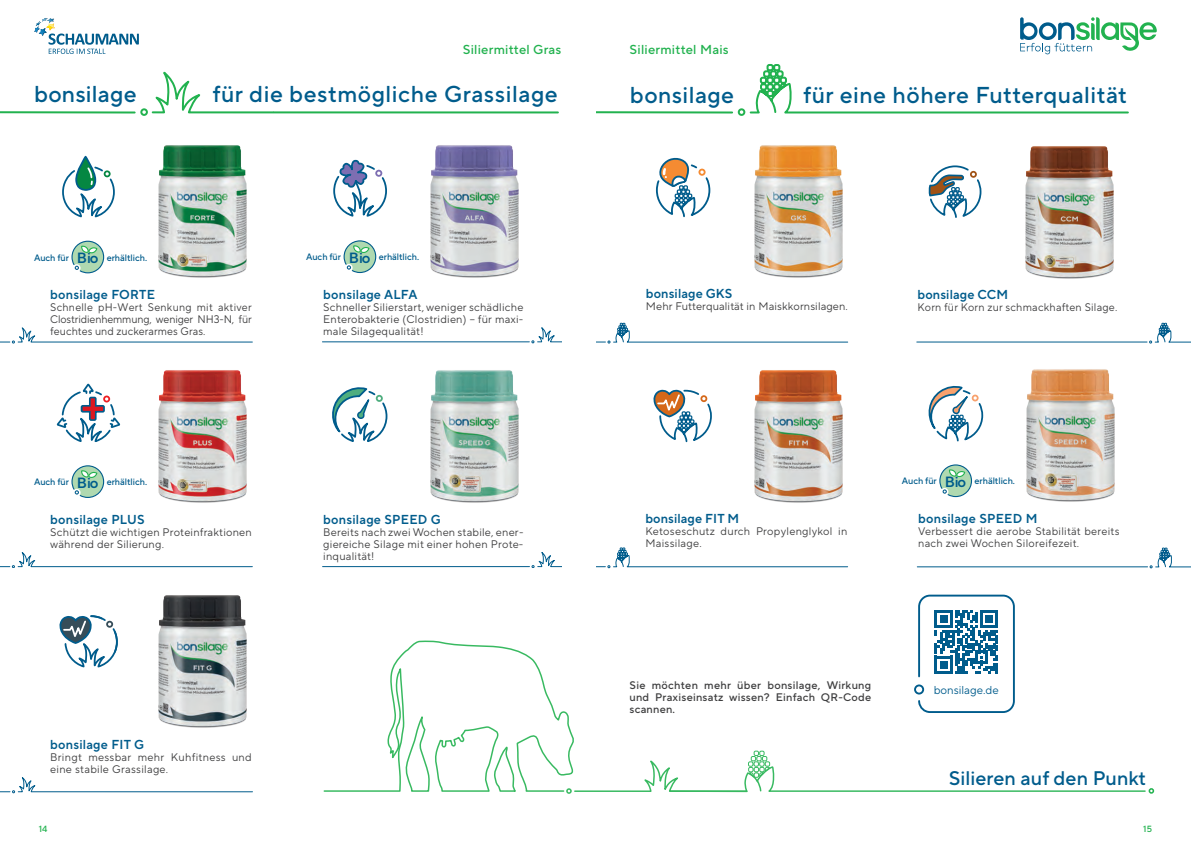
<style>
.page{position:relative;width:1191px;height:842px;background:#fff}
.page>*{position:absolute;margin:0;border:0;box-sizing:border-box;transform-origin:0 0}
.t1{font:500 23px "TT Norms Pro";letter-spacing:.025em;color:#005c8c}
.t2{font:500 19.7px "TT Norms Pro";letter-spacing:.005em;color:#005c8c}
.t3{font:14.9px "TT Norms Pro Dm Bd";letter-spacing:-.04em;color:#005c8c}
.t4{font:13px "TT Norms Pro Dm Bd";letter-spacing:.02em;color:#005c8c}
.t5{font:500 13px "TT Norms Pro";letter-spacing:.02em;color:#22b24f}
.t6{font:11.5px "TT Norms Pro";color:#005c8c}
.t7{font:11px/12px "TT Norms Pro";letter-spacing:.02em;color:#3e3e3f}
.t8{font:500 11px/12px "TT Norms Pro";letter-spacing:.02em;color:#3e3e3f;text-align:justify}
.t9{font:500 9.3px "TT Norms Pro";color:#005c8c}
.t10{font:500 9px "TT Norms Pro";color:#22b24f}
</style>
<div class="page">
<svg style="left:34px;top:18px;width:105px;height:36px"></svg>
<svg style="left:1020px;top:17px;width:136px;height:37px"></svg>
<svg style="left:0;top:111px;width:136px;height:3px"></svg>
<div style="left:140px;top:108px;width:8px;height:8px;border:2px solid #22b24f;border-radius:50%"></div>
<div style="left:738px;top:108px;width:7px;height:8px;border:2px solid #22b24f;border-radius:50%"></div>
<svg style="left:151px;top:72px;width:582px;height:42px"></svg>
<svg style="left:749px;top:64px;width:380px;height:50px"></svg>
<img style="left:158px;top:145px;width:89px;height:133px">
<svg style="left:62px;top:157px;width:53px;height:61px"></svg>
<div style="left:104px;top:170px;width:7px;height:7px;border:2px solid #058742;border-radius:50%"></div>
<svg style="left:333px;top:159px;width:54px;height:58px"></svg>
<div style="left:375px;top:170px;width:7px;height:7px;border:2px solid #7d6eb2;border-radius:50%"></div>
<svg style="left:56px;top:383px;width:65px;height:59px"></svg>
<svg style="left:656px;top:157px;width:55px;height:61px"></svg>
<svg style="left:653px;top:389px;width:59px;height:54px"></svg>
<svg style="left:928px;top:386px;width:56px;height:56px"></svg>
<svg style="left:71px;top:241px;width:33px;height:32px"></svg>
<svg style="left:332px;top:387px;width:56px;height:55px"></svg>
<div style="left:376px;top:395px;width:7px;height:7px;border:2px solid #4fae7f;border-radius:50%"></div>
<svg style="left:59px;top:615px;width:59px;height:53px"></svg>
<svg style="left:0;top:328px;width:253px;height:15px"></svg>
<img style="left:430px;top:145px;width:89px;height:133px">
<svg style="left:343px;top:240px;width:33px;height:33px"></svg>
<hr style="left:322px;top:341px;width:207px;height:1px;background:#005c8c">
<svg style="left:531px;top:327px;width:30px;height:16px"></svg>
<img style="left:158px;top:370px;width:89px;height:133px">
<svg style="left:71px;top:465px;width:33px;height:33px"></svg>
<svg style="left:0;top:552px;width:253px;height:16px"></svg>
<img style="left:158px;top:595px;width:89px;height:133px">
<svg style="left:0;top:777px;width:253px;height:16px"></svg>
<img style="left:430px;top:370px;width:89px;height:133px">
<hr style="left:322px;top:566px;width:207px;height:1px;background:#005c8c">
<svg style="left:531px;top:552px;width:30px;height:16px"></svg>
<svg style="left:596px;top:323px;width:252px;height:20px"></svg>
<hr style="left:916px;top:342px;width:231px;height:1px;background:#005c8c">
<svg style="left:1149px;top:323px;width:42px;height:20px"></svg>
<img style="left:754px;top:145px;width:89px;height:133px">
<svg style="left:928px;top:165px;width:54px;height:53px"></svg>
<img style="left:1025px;top:146px;width:89px;height:133px">
<svg style="left:596px;top:547px;width:252px;height:21px"></svg>
<hr style="left:917px;top:566px;width:230px;height:1px;background:#005c8c">
<svg style="left:1149px;top:547px;width:42px;height:21px"></svg>
<img style="left:754px;top:370px;width:89px;height:133px">
<img style="left:1026px;top:369px;width:89px;height:133px">
<svg style="left:939px;top:464px;width:33px;height:33px"></svg>
<svg style="left:323px;top:594px;width:831px;height:200px"></svg>
<p class="t5" style="left:463px;top:40px;width:100px">Siliermittel Gras</p>
<p class="t5" style="left:629px;top:40px;width:101px">Siliermittel Mais</p>
<h1 class="t1" style="left:630px;top:78px;width:106px">bonsilage</h1>
<h1 class="t1" style="left:803px;top:78px;width:325px">für eine höhere Futterqualität</h1>
<h1 class="t1" style="left:34px;top:77px;width:104px">bonsilage</h1>
<h1 class="t1" style="left:212px;top:77px;width:347px">für die bestmögliche Grassilage</h1>
<h3 class="t3" style="left:349px;top:247px;width:23px">Bio</h3>
<h3 class="t3" style="left:77px;top:247px;width:23px">Bio</h3>
<p class="t9" style="left:306px;top:250px;width:36px">Auch für</p>
<p class="t9" style="left:379px;top:250px;width:42px">erhältlich.</p>
<p class="t9" style="left:34px;top:251px;width:36px">Auch für</p>
<p class="t9" style="left:107px;top:251px;width:42px">erhältlich.</p>
<p class="t4" style="left:50px;top:285px;width:106px">bonsilage FORTE</p>
<p class="t7" style="left:50px;top:301px;width:203px;text-align:justify">Schnelle pH-Wert Senkung mit aktiver Clostridienhemmung, weniger NH3-N, für feuchtes und zuckerarmes Gras.</p>
<h3 class="t3" style="left:77px;top:472px;width:23px">Bio</h3>
<p class="t9" style="left:34px;top:475px;width:36px">Auch für</p>
<p class="t9" style="left:107px;top:475px;width:42px">erhältlich.</p>
<p class="t4" style="left:50px;top:510px;width:96px">bonsilage PLUS</p>
<p class="t7" style="left:50px;top:526px;width:203px">Schützt die wichtigen Proteinfraktionen während der Silierung.</p>
<p class="t4" style="left:50px;top:735px;width:95px">bonsilage FIT G</p>
<p class="t7" style="left:50px;top:751px;width:203px">Bringt messbar mehr Kuhfitness und eine stabile Grassilage.</p>
<p class="t4" style="left:323px;top:285px;width:96px">bonsilage ALFA</p>
<p class="t7" style="left:323px;top:301px;width:202px;text-align:justify">Schneller Silierstart, weniger schädliche Enterobakterie (Clostridien) – für maxi&shy;male Silagequalität!</p>
<p class="t4" style="left:323px;top:510px;width:119px">bonsilage SPEED G</p>
<p class="t7" style="left:323px;top:526px;width:202px;text-align:justify">Bereits nach zwei Wochen stabile, ener&shy;giereiche Silage mit einer hohen Prote&shy;inqualität!</p>
<p class="t4" style="left:646px;top:284px;width:88px">bonsilage GKS</p>
<p class="t7" style="left:646px;top:300px;width:203px">Mehr Futterqualität in Maiskkornsilagen.</p>
<p class="t4" style="left:917px;top:285px;width:92px">bonsilage CCM</p>
<p class="t7" style="left:917px;top:301px;width:201px">Korn für Korn zur schmackhaften Silage.</p>
<p class="t4" style="left:645px;top:509px;width:95px">bonsilage FIT M</p>
<p class="t7" style="left:645px;top:525px;width:203px">Ketoseschutz durch Propylenglykol in<br>Maissilage.</p>
<h3 class="t3" style="left:944px;top:471px;width:23px">Bio</h3>
<p class="t9" style="left:902px;top:474px;width:36px">Auch für</p>
<p class="t9" style="left:974px;top:474px;width:42px">erhältlich.</p>
<p class="t4" style="left:918px;top:509px;width:121px">bonsilage SPEED M</p>
<p class="t7" style="left:918px;top:525px;width:203px">Verbessert die aerobe Stabilität bereits nach zwei Wochen Siloreifezeit.</p>
<p class="t8" style="left:629px;top:679px;width:243px">Sie möchten mehr über bonsilage, Wirkung und Praxiseinsatz wissen? Einfach QR-Code scannen.</p>
<p class="t6" style="left:933px;top:682px;width:66px">bonsilage.de</p>
<h2 class="t2" style="left:948px;top:764px;width:199px">Silieren auf den Punkt</h2>
<p class="t10" style="left:39px;top:822px;width:10px">14</p>
<p class="t10" style="left:1143px;top:822px;width:10px">15</p>
</div>
